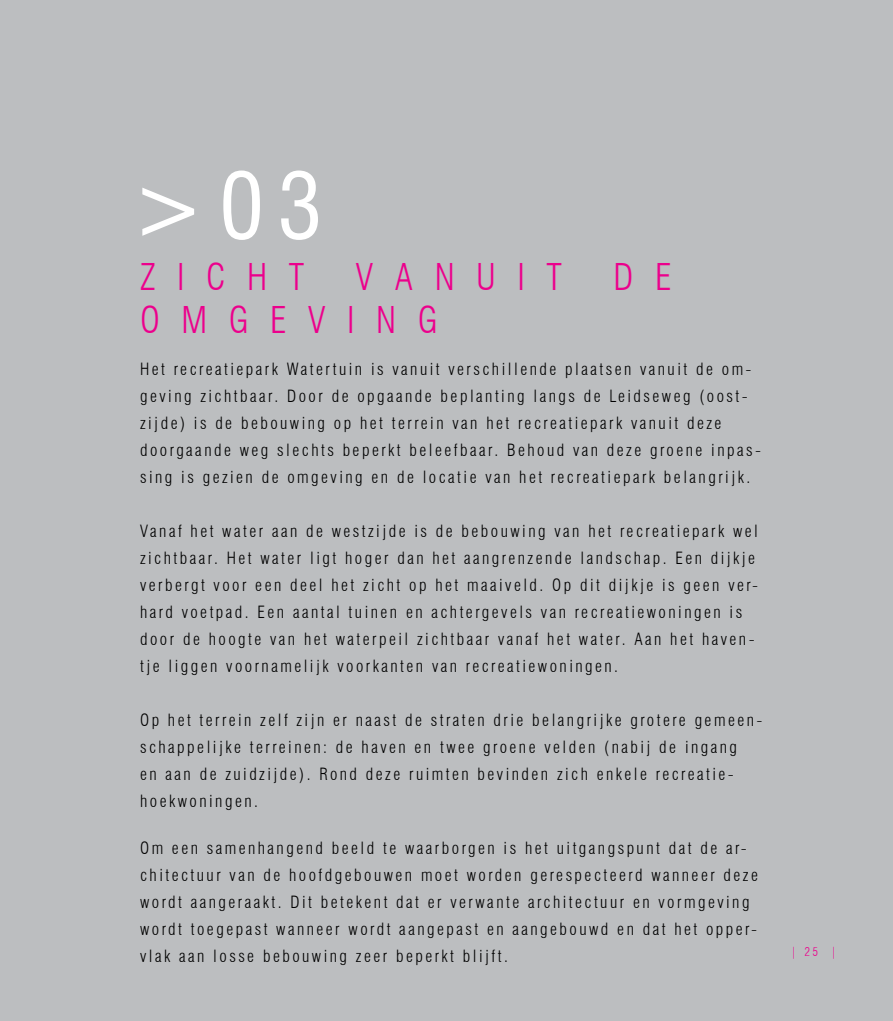
<style>
.page{position:relative;width:893px;height:1021px;background:#fff}
.page>*{position:absolute;margin:0;border:0;box-sizing:border-box;transform-origin:0 0}
.t1{font:condensed 90px "Swiss 721 BT";color:#fff}
.t2{font:300 condensed 36px "Swiss 721 BT";letter-spacing:.6em;color:#ec008c}
.t3{font:300 condensed 16.5px/27px "Swiss 721 BT";letter-spacing:.15em;color:#000}
.t4{font:300 condensed 12px "Swiss 721 BT";color:#ec008c}
</style>
<div class="page">
<div style="left:0;top:0;width:893px;height:1020px;background:#bcbec0"></div>
<h1 class="t1" style="left:131px;top:152px;width:193px">&gt;03</h1>
<h2 class="t2" style="left:140px;top:255px;width:166px">ZICHT</h2>
<h2 class="t2" style="left:356px;top:255px;width:207px">VANUIT</h2>
<h2 class="t2" style="left:614px;top:255px;width:59px">D E</h2>
<h2 class="t2" style="left:140px;top:298px;width:299px">OMGEVING</h2>
<p class="t3" style="left:140px;top:356px;width:622px">Het recreatiepark Watertuin is vanuit verschillende plaatsen vanuit de om&shy;geving zichtbaar. Door de opgaande beplanting langs de Leidseweg (oost&shy;zijde) is de bebouwing op het terrein van het recreatiepark vanuit deze doorgaande weg slechts beperkt beleefbaar. Behoud van deze groene inpas&shy;sing is gezien de omgeving en de locatie van het recreatiepark belangrijk.</p>
<p class="t3" style="left:140px;top:517px;width:619px">Vanaf het water aan de westzijde is de bebouwing van het recreatiepark wel zichtbaar. Het water ligt hoger dan het aangrenzende landschap. Een dijkje verbergt voor een deel het zicht op het maaiveld. Op dit dijkje is geen ver&shy;hard voetpad. Een aantal tuinen en achtergevels van recreatiewoningen is door de hoogte van het waterpeil zichtbaar vanaf het water. Aan het haven&shy;tje liggen voornamelijk voorkanten van recreatiewoningen.</p>
<p class="t3" style="left:140px;top:706px;width:624px">Op het terrein zelf zijn er naast de straten drie belangrijke grotere gemeen&shy;schappelijke terreinen: de haven en twee groene velden (nabij de ingang<br>en aan de zuidzijde). Rond deze ruimten bevinden zich enkele recreatie&shy;hoekwoningen.</p>
<p class="t3" style="left:140px;top:834px;width:619px">Om een samenhangend beeld te waarborgen is het uitgangspunt dat de ar&shy;chitectuur van de hoofdgebouwen moet worden gerespecteerd wanneer deze wordt aangeraakt. Dit betekent dat er verwante architectuur en vormgeving wordt toegepast wanneer wordt aangepast en aangebouwd en dat het opper&shy;vlak aan losse bebouwing zeer beperkt blijft.</p>
<p class="t4" style="left:791px;top:944px;width:48px">| 25 |</p>
</div>
